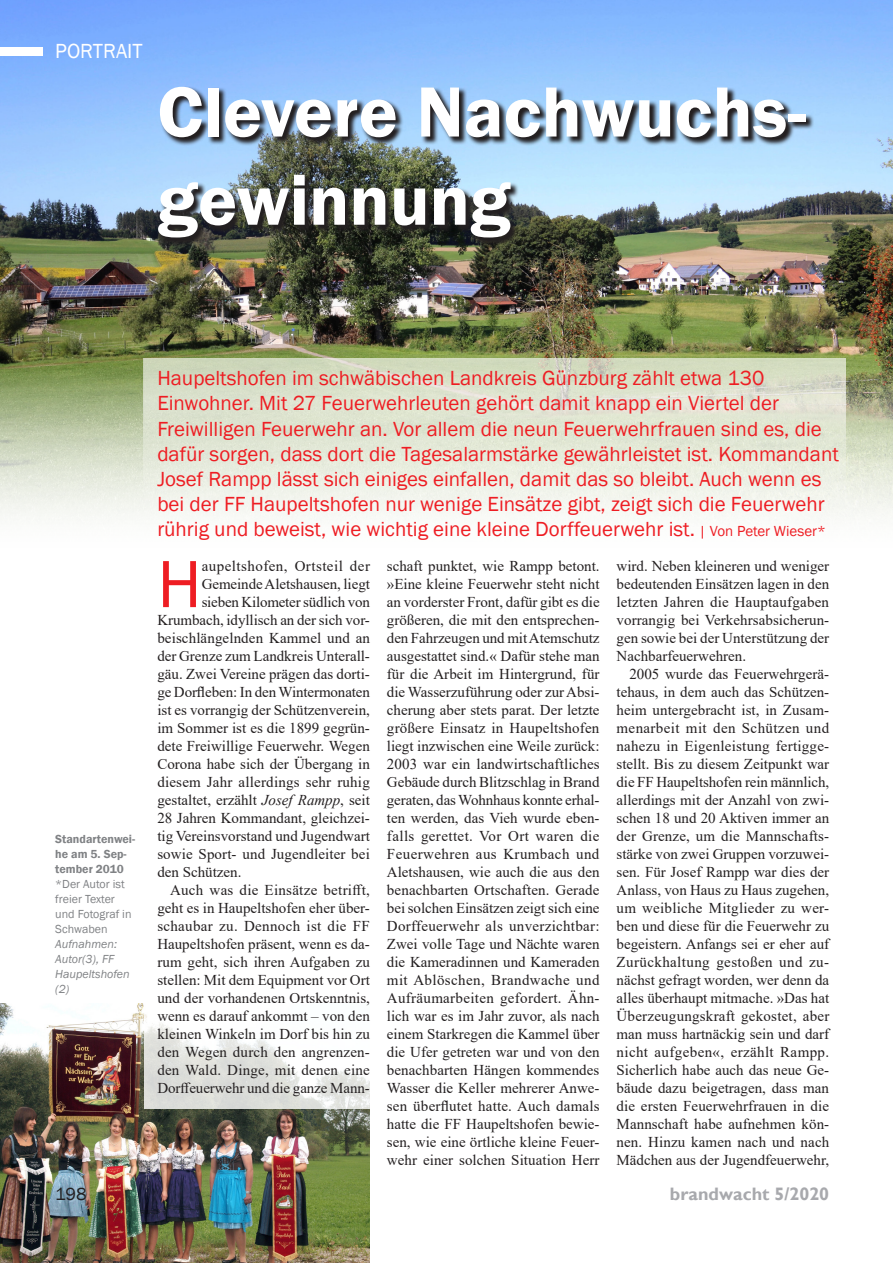
<style>
.page{position:relative;width:893px;height:1263px;background:#fff}
.page>*{position:absolute;margin:0;border:0;box-sizing:border-box;transform-origin:0 0}
.t1{font:600 73.5px/88.2px "Franklin Gothic";color:#fff}
.Fließtext_Anfang_mit{font:69px "Franklin Gothic";color:#ee1d23}
.Untertitel_Einsatzbe{font:21px/25.2px "Franklin Gothic";color:#ee1d23}
.Untertitel_Einsatzbe-2{font:21px "Franklin Gothic";color:#fff}
.t2{font:700 18px "Gill Sans";color:#a8a9ad}
.t3{font:18px "Franklin Gothic";color:#231f20}
.Fließtext_mit_Einzug{font:15px/18px "Times New Roman";color:#231f20;text-align:justify}
.Fließtext_Anfang_mit-2{font:15px "Times New Roman";color:#231f20}
.Fließtext_Anfang_mit-3{font:15px "Times New Roman";letter-spacing:.03em;color:#231f20}
.Autorenhinweis{font:12px/15px "Franklin Gothic";color:#808285}
.Bildquellenangaben{font:italic 12px/15px "Franklin Gothic";color:#808285}
.Bildtext_normal{font:600 12px/15px "Franklin Gothic";color:#808285}
.s1{font-size:15px}
.s2{font-style:italic}
</style>
<div class="page">
<img style="left:0;top:0;width:893px;height:520px">
<div style="left:144px;top:358px;width:702px;height:195px;background:linear-gradient(to bottom,#d1d8bd,#fff)"></div>
<img style="left:0;top:1003px;width:370px;height:260px">
<svg style="left:144px;top:1003px;width:226px;height:105px"></svg>
<div style="left:0;top:47px;width:43px;height:8px;background:#fff"></div>
<img style="left:158px;top:86px;width:656px;height:160px">
<p class="Untertitel_Einsatzbe-2" style="left:55px;top:38px;width:89px">PORTRAIT</p>
<p class="t1" style="left:157px;top:69px;width:650px">Clevere Nachwuchs&shy;gewinnung</p>
<p class="Bildtext_normal" style="left:55px;top:831px;width:81px">Standartenwei&shy;he am 5. Sep&shy;tember 2010</p>
<p class="Autorenhinweis" style="left:55px;top:877px;width:78px">*Der Autor ist freier Texter und Fotograf in<br>Schwaben</p>
<p class="Bildquellenangaben" style="left:55px;top:937px;width:76px">Aufnahmen:<br>Autor(3), FF<br>Haupeltshofen (2)</p>
<p class="Untertitel_Einsatzbe" style="left:157px;top:366px;width:683px">Haupeltshofen im schwäbischen Landkreis Günzburg zählt etwa 130<br>Einwohner. Mit 27 Feuerwehrleuten gehört damit knapp ein Viertel der Freiwilligen Feuerwehr an. Vor allem die neun Feuerwehrfrauen sind es, die dafür sorgen, dass dort die Tagesalarmstärke gewährleistet ist. Kommandant Josef Rampp lässt sich einiges einfallen, damit das so bleibt. Auch wenn es bei der FF Haupeltshofen nur wenige Einsätze gibt, zeigt sich die Feuerwehr rührig und beweist, wie wichtig eine kleine Dorffeuerwehr ist. <span class="s1">| Von Peter Wieser*</span></p>
<p class="Fließtext_Anfang_mit" style="left:157px;top:541px;width:46px">H</p>
<p class="Fließtext_Anfang_mit-3" style="left:202px;top:555px;width:170px">aupeltshofen, Ortsteil der</p>
<p class="Fließtext_mit_Einzug" style="left:387px;top:557px;width:214px">schaft punktet, wie Rampp betont. »Eine kleine Feuerwehr steht nicht an vorderster Front, dafür gibt es die größeren, die mit den entsprechen&shy;den Fahrzeugen und mit Atemschutz ausgestattet sind.« Dafür stehe man für die Arbeit im Hintergrund, für die Wasserzuführung oder zur Absi&shy;cherung aber stets parat. Der letzte größere Einsatz in Haupeltshofen liegt inzwischen eine Weile zurück:<br>2003 war ein landwirtschaftliches Gebäude durch Blitzschlag in Brand geraten, das Wohnhaus konnte erhal&shy;ten werden, das Vieh wurde eben&shy;falls gerettet. Vor Ort waren die Feuerwehren aus Krumbach und Aletshausen, wie auch die aus den benachbarten Ortschaften. Gerade bei solchen Einsätzen zeigt sich eine Dorffeuerwehr als unverzichtbar:<br>Zwei volle Tage und Nächte waren die Kameradinnen und Kameraden mit Ablöschen, Brandwache und Aufräumarbeiten gefordert. Ähn&shy;lich war es im Jahr zuvor, als nach einem Starkregen die Kammel über die Ufer getreten war und von den benachbarten Hängen kommendes Wasser die Keller mehrerer Anwe&shy;sen überflutet hatte. Auch damals hatte die FF Haupeltshofen bewie&shy;sen, wie eine örtliche kleine Feuer&shy;wehr einer solchen Situation Herr</p>
<p class="Fließtext_mit_Einzug" style="left:617px;top:557px;width:214px">wird. Neben kleineren und weniger bedeutenden Einsätzen lagen in den letzten Jahren die Hauptaufgaben vorrangig bei Verkehrsabsicherun&shy;gen sowie bei der Unterstützung der Nachbarfeuerwehren.</p>
<p class="Fließtext_Anfang_mit-2" style="left:202px;top:573px;width:170px">Gemeinde Aletshausen, liegt</p>
<p class="Fließtext_Anfang_mit-2" style="left:202px;top:591px;width:170px">sieben Kilometer südlich von</p>
<p class="Fließtext_Anfang_mit-2" style="left:157px;top:609px;width:214px">Krumbach, idyllisch an der sich vor-</p>
<p class="Fließtext_Anfang_mit-2" style="left:157px;top:627px;width:214px">beischlängelnden Kammel und an</p>
<p class="Fließtext_Anfang_mit-2" style="left:157px;top:645px;width:214px">der Grenze zum Landkreis Unterall-</p>
<p class="Fließtext_Anfang_mit-2" style="left:157px;top:663px;width:214px">gäu. Zwei Vereine prägen das dorti-</p>
<p class="Fließtext_Anfang_mit-2" style="left:157px;top:681px;width:214px">ge Dorfleben: In den Wintermonaten</p>
<p class="Fließtext_Anfang_mit-2" style="left:157px;top:699px;width:214px">ist es vorrangig der Schützenverein,</p>
<p class="Fließtext_Anfang_mit-2" style="left:157px;top:717px;width:214px">im Sommer ist es die 1899 gegrün-</p>
<p class="Fließtext_Anfang_mit-2" style="left:157px;top:735px;width:214px">dete Freiwillige Feuerwehr. Wegen</p>
<p class="Fließtext_Anfang_mit-2" style="left:157px;top:753px;width:214px">Corona habe sich der Übergang in</p>
<p class="Fließtext_Anfang_mit-2" style="left:157px;top:771px;width:214px">diesem Jahr allerdings sehr ruhig</p>
<p class="Fließtext_Anfang_mit-2" style="left:157px;top:789px;width:214px">gestaltet, erzählt <span class="s2">Josef Rampp</span>, seit</p>
<p class="Fließtext_Anfang_mit-2" style="left:157px;top:807px;width:214px">28 Jahren Kommandant, gleichzei-</p>
<p class="Fließtext_Anfang_mit-2" style="left:157px;top:825px;width:214px">tig Vereinsvorstand und Jugendwart</p>
<p class="Fließtext_Anfang_mit-2" style="left:157px;top:843px;width:214px">sowie Sport- und Jugendleiter bei</p>
<p class="Fließtext_Anfang_mit-2" style="left:157px;top:861px;width:86px">den Schützen.</p>
<p class="Fließtext_mit_Einzug" style="left:157px;top:881px;width:214px;text-indent:13px">Auch was die Einsätze betrifft, geht es in Haupeltshofen eher über&shy;schaubar zu. Dennoch ist die FF Haupeltshofen präsent, wenn es da&shy;rum geht, sich ihren Aufgaben zu stellen: Mit dem Equipment vor Ort und der vorhandenen Ortskenntnis, wenn es darauf ankommt – von den kleinen Winkeln im Dorf bis hin zu den Wegen durch den angrenzen&shy;den Wald. Dinge, mit denen eine Dorffeuerwehr und die ganze Mann-</p>
<p class="Fließtext_mit_Einzug" style="left:617px;top:665px;width:214px;text-indent:13px">2005 wurde das Feuerwehrgerä&shy;tehaus, in dem auch das Schützen&shy;heim untergebracht ist, in Zusam&shy;menarbeit mit den Schützen und nahezu in Eigenleistung fertigge&shy;stellt. Bis zu diesem Zeitpunkt war die FF Haupeltshofen rein männlich, allerdings mit der Anzahl von zwi&shy;schen 18 und 20 Aktiven immer an der Grenze, um die Mannschafts&shy;stärke von zwei Gruppen vorzuwei&shy;sen. Für Josef Rampp war dies der Anlass, von Haus zu Haus zugehen, um weibliche Mitglieder zu wer&shy;ben und diese für die Feuerwehr zu begeistern. Anfangs sei er eher auf Zurückhaltung gestoßen und zu&shy;nächst gefragt worden, wer denn da alles überhaupt mitmache. »Das hat Überzeugungskraft gekostet, aber man muss hartnäckig sein und darf nicht aufgeben«, erzählt Rampp.<br>Sicherlich habe auch das neue Ge&shy;bäude dazu beigetragen, dass man die ersten Feuerwehrfrauen in die Mannschaft habe aufnehmen kön&shy;nen. Hinzu kamen nach und nach Mädchen aus der Jugendfeuerwehr,</p>
<p class="t3" style="left:55px;top:1182px;width:33px">198</p>
<p class="t2" style="left:670px;top:1183px;width:161px">brandwacht 5/2020</p>
</div>
